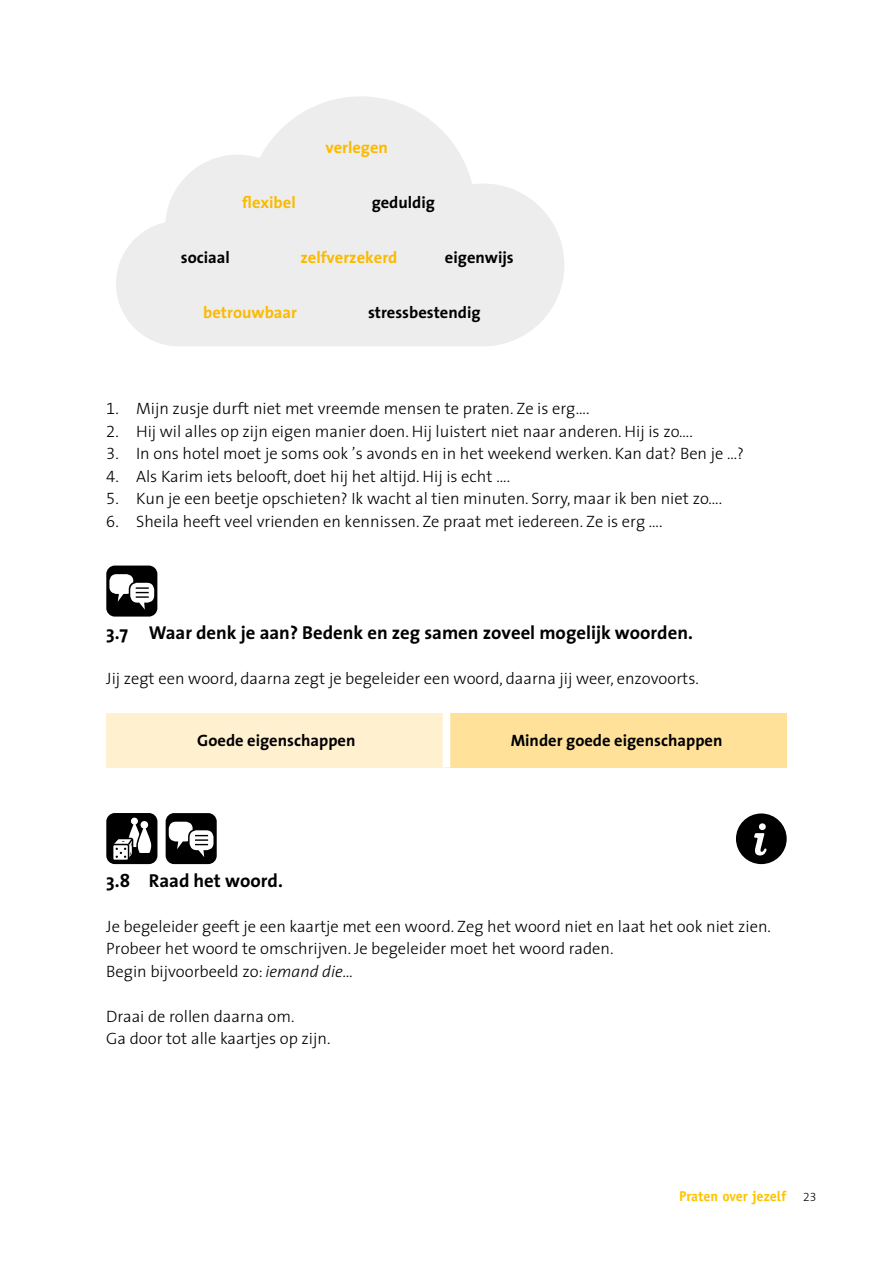
<style>
.page{position:relative;width:893px;height:1263px;background:#fff}
.page>*{position:absolute;margin:0;border:0;box-sizing:border-box;transform-origin:0 0}
.t1{font:700 18.75px "The Sans";color:#000}
.t2{font:300 16.5px/22.5px "The Sans";color:#000}
.t3{font:700 16.5px "The Sans";color:#000}
.t4{font:700 16.5px "The Sans";color:#fbba00}
.t5{font:700 14.25px "Officina Sans Std";color:#fdc400}
.s1{font-family:"The Sans Light Expert";font-weight:400}
.s2{font-style:italic}
.s3{font-family:"The Sans Light Expert";font-weight:400;font-size:12px;color:#000}
</style>
<div class="page">
<svg style="left:116px;top:96px;width:448px;height:250px;fill:#ededed"></svg>
<div style="left:106px;top:566px;width:51px;height:50px;background:#000;border-radius:9px"></div>
<svg style="left:109px;top:574px;width:45px;height:35px"></svg>
<div style="left:106px;top:712px;width:340px;height:55px;background:#fff0cf"></div>
<div style="left:446px;top:712px;width:341px;height:55px;background:#ffe19a"></div>
<div style="left:443px;top:713px;width:7px;height:54px;background:#fff"></div>
<div style="left:106px;top:813px;width:51px;height:51px;background:#000;border-radius:9px"></div>
<svg style="left:113px;top:818px;width:39px;height:42px"></svg>
<div style="left:166px;top:813px;width:51px;height:51px;background:#000;border-radius:9px"></div>
<svg style="left:169px;top:822px;width:44px;height:35px"></svg>
<div style="left:736px;top:813px;width:51px;height:51px;background:#000;border-radius:50%"></div>
<svg style="left:754px;top:823px;width:13px;height:32px"></svg>
<p class="t4" style="left:242px;top:189px;width:55px">flexibel</p>
<p class="t4" style="left:325px;top:134px;width:64px">verlegen</p>
<p class="t3" style="left:372px;top:189px;width:65px">geduldig</p>
<p class="t3" style="left:181px;top:243px;width:51px">sociaal</p>
<p class="t4" style="left:300px;top:243px;width:98px">zelfverzekerd</p>
<p class="t3" style="left:445px;top:243px;width:70px">eigenwijs</p>
<p class="t4" style="left:203px;top:298px;width:95px">betrouwbaar</p>
<p class="t3" style="left:368px;top:298px;width:114px">stressbestendig</p>
<p class="t2" style="left:106px;top:397px;width:485px"><span class="s1">1.</span> Mijn zusje durft niet met vreemde mensen te praten. Ze is erg….</p>
<p class="t2" style="left:106px;top:419px;width:588px"><span class="s1">2.</span> Hij wil alles op zijn eigen manier doen. Hij luistert niet naar anderen. Hij is zo….</p>
<p class="t2" style="left:106px;top:442px;width:639px"><span class="s1">3.</span> In ons hotel moet je soms ook ’s avonds en in het weekend werken. Kan dat? Ben je …?</p>
<p class="t2" style="left:106px;top:464px;width:405px"><span class="s1">4.</span> Als Karim iets belooft, doet hij het altijd. Hij is echt ….</p>
<p class="t2" style="left:106px;top:487px;width:617px"><span class="s1">5.</span> Kun je een beetje opschieten? Ik wacht al tien minuten. Sorry, maar ik ben niet zo….</p>
<p class="t2" style="left:106px;top:509px;width:558px"><span class="s1">6.</span> Sheila heeft veel vrienden en kennissen. Ze praat met iedereen. Ze is erg ….</p>
<p class="t1" style="left:106px;top:617px;width:588px">3.7 Waar denk je aan? Bedenk en zeg samen zoveel mogelijk woorden.</p>
<p class="t2" style="left:106px;top:667px;width:594px">Jij zegt een woord, daarna zegt je begeleider een woord, daarna jij weer, enzovoorts.</p>
<p class="t3" style="left:197px;top:727px;width:160px">Goede eigenschappen</p>
<p class="t3" style="left:511px;top:727px;width:213px">Minder goede eigenschappen</p>
<p class="t1" style="left:106px;top:864px;width:178px">3.8 Raad het woord.</p>
<p class="t2" style="left:106px;top:914px;width:666px">Je begeleider geeft je een kaartje met een woord. Zeg het woord niet en laat het ook niet zien.<br>Probeer het woord te omschrijven. Je begeleider moet het woord raden.<br>Begin bijvoorbeeld zo: <span class="s2">iemand die…</span></p>
<p class="t2" style="left:106px;top:1004px;width:226px">Draai de rollen daarna om.<br>Ga door tot alle kaartjes op zijn.</p>
<p class="t5" style="left:679px;top:1188px;width:139px">Praten over jezelf <span class="s3">23</span></p>
</div>
